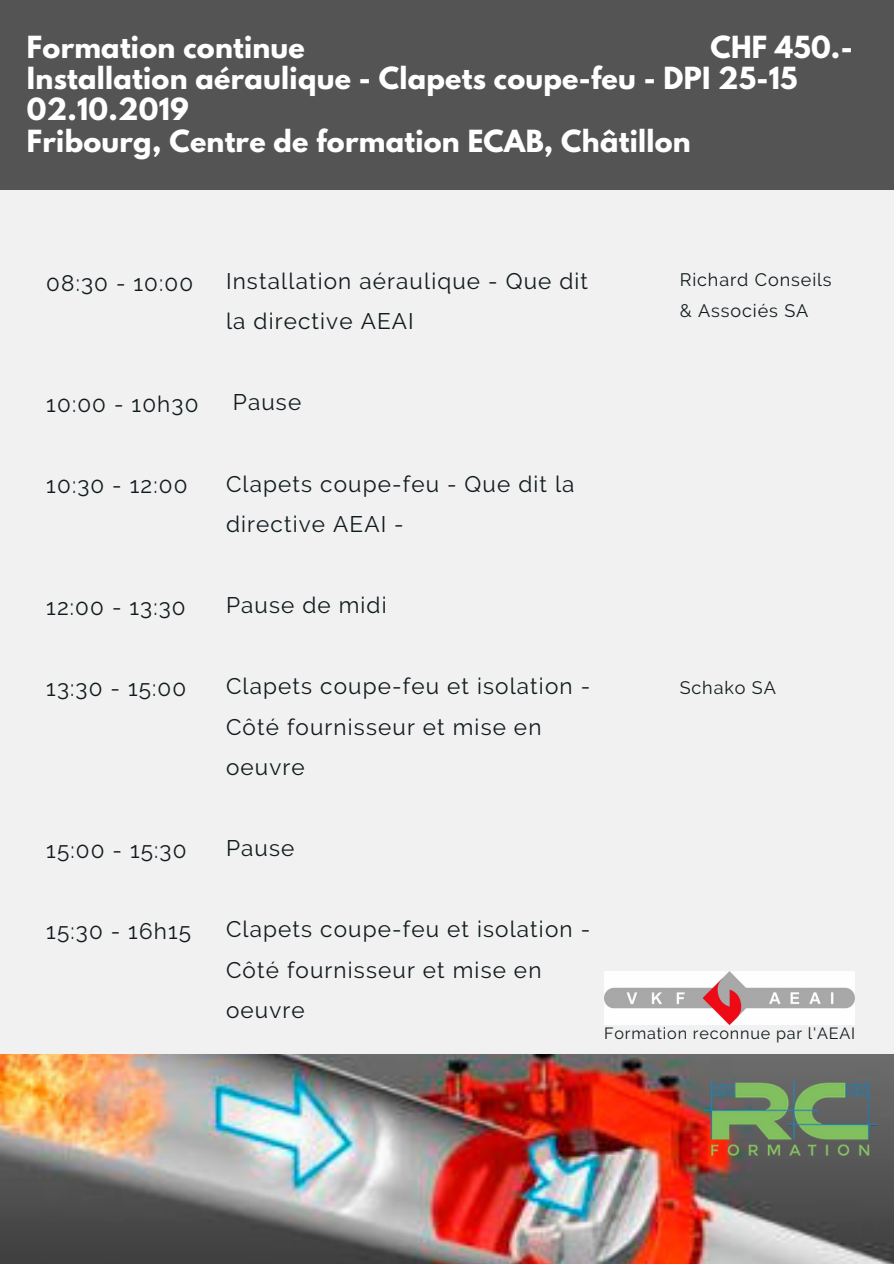
<style>
.page{position:relative;width:894px;height:1264px;background:#fff}
.page>*{position:absolute;margin:0;border:0;box-sizing:border-box;transform-origin:0 0}
.t1{font:700 27px/31.3px "League Spartan";letter-spacing:.01em;color:#fff}
.t2{font:22.5px/40.5px "Raleway";letter-spacing:.05em;color:#111b1e}
.t3{font:18px/31.8px "Raleway";letter-spacing:.05em;color:#111b1e}
.t4{font:16.2px "Raleway";letter-spacing:.05em;color:#111b1e}
</style>
<div class="page">
<div style="left:0;top:0;width:893px;height:1263px;background:#f1f1f1"></div>
<div style="left:0;top:0;width:893px;height:189px;background:#545454"></div>
<img style="left:0;top:1054px;width:893px;height:209px">
<img style="left:662px;top:991px;width:231px;height:257px">
<img style="left:604px;top:971px;width:250px;height:52px">
<p class="t1" style="left:27px;top:34px;width:826px;text-indent:683px">CHF 450.-<br>Installation aéraulique - Clapets coupe-feu - DPI 25-15<br>02.10.2019<br>Fribourg, Centre de formation ECAB, Châtillon</p>
<p class="t1" style="left:27px;top:34px;width:279px">Formation continue</p>
<p class="t2" style="left:46px;top:262px;width:148px">08:30 - 10:00</p>
<p class="t2" style="left:226px;top:260px;width:363px">Installation aéraulique - Que dit la directive AEAI</p>
<p class="t3" style="left:679px;top:263px;width:153px">Richard Conseils &amp; Associés SA</p>
<p class="t2" style="left:46px;top:384px;width:154px">10:00 - 10h30</p>
<p class="t2" style="left:233px;top:382px;width:70px">Pause</p>
<p class="t2" style="left:46px;top:465px;width:143px">10:30 - 12:00</p>
<p class="t2" style="left:226px;top:463px;width:350px">Clapets coupe-feu - Que dit la directive AEAI -</p>
<p class="t2" style="left:46px;top:586px;width:141px">12:00 - 13:30</p>
<p class="t2" style="left:226px;top:585px;width:162px">Pause de midi</p>
<p class="t2" style="left:46px;top:668px;width:141px">13:30 - 15:00</p>
<p class="t2" style="left:226px;top:666px;width:365px">Clapets coupe-feu et isolation -<br>Côté fournisseur et mise en oeuvre</p>
<p class="t3" style="left:679px;top:671px;width:98px">Schako SA</p>
<p class="t2" style="left:46px;top:830px;width:142px">15:00 - 15:30</p>
<p class="t2" style="left:226px;top:828px;width:70px">Pause</p>
<p class="t2" style="left:46px;top:911px;width:146px">15:30 - 16h15</p>
<p class="t2" style="left:226px;top:909px;width:365px">Clapets coupe-feu et isolation -<br>Côté fournisseur et mise en oeuvre</p>
<p class="t4" style="left:604px;top:1023px;width:253px">Formation reconnue par l'AEAI</p>
</div>
